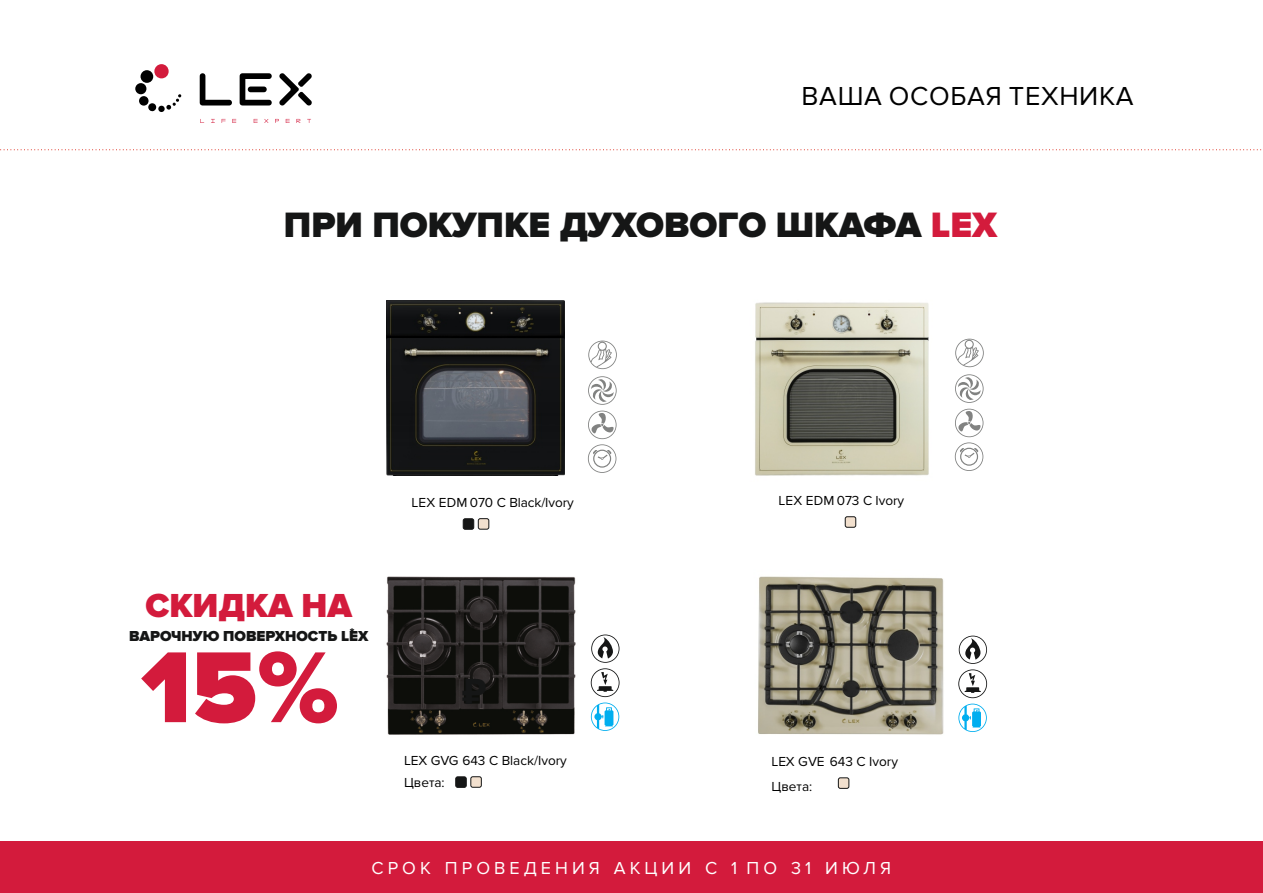
<style>
.page{position:relative;width:1263px;height:893px;background:#fff}
.page>*{position:absolute;margin:0;border:0;box-sizing:border-box;transform-origin:0 0}
.t1{font:900 104.55px "Proxima Nova";color:#d31b3c}
.t2{font:900 36.6px "Proxima Nova";color:#151616}
.t3{font:36px "PT Rouble Sans";color:#151616}
.t4{font:900 34.5px "Proxima Nova";color:#d31b3c}
.t5{font:27px "Proxima Nova";letter-spacing:.025em;color:#000}
.t6{font:18px "Proxima Nova";letter-spacing:.225em;color:#fff}
.t7{font:900 15px "Proxima Nova";color:#151616}
.t8{font:13.5px/24.6px "Proxima Nova";color:#000}
.t9{font:900 13.05px "Proxima Nova";color:#151616}
.s1{color:#d31b3c}
</style>
<div class="page">
<img style="left:387px;top:300px;width:178px;height:176px">
<svg style="left:588px;top:341px;width:29px;height:28px"></svg>
<svg style="left:588px;top:411px;width:28px;height:62px"></svg>
<svg style="left:588px;top:376px;width:29px;height:29px"></svg>
<img style="left:386px;top:576px;width:190px;height:159px">
<svg style="left:591px;top:634px;width:28px;height:97px"></svg>
<svg style="left:211px;top:119px;width:4px;height:4px"></svg>
<svg style="left:222px;top:119px;width:4px;height:4px"></svg>
<svg style="left:232px;top:119px;width:4px;height:4px"></svg>
<svg style="left:254px;top:119px;width:4px;height:4px"></svg>
<svg style="left:264px;top:119px;width:4px;height:4px"></svg>
<svg style="left:275px;top:119px;width:4px;height:4px"></svg>
<svg style="left:286px;top:119px;width:4px;height:4px"></svg>
<svg style="left:296px;top:119px;width:4px;height:4px"></svg>
<svg style="left:200px;top:73px;width:32px;height:33px"></svg>
<svg style="left:240px;top:73px;width:32px;height:33px"></svg>
<svg style="left:279px;top:73px;width:33px;height:33px"></svg>
<div style="left:140px;top:70px;width:13px;height:13px;background:#000;border-radius:50%"></div>
<div style="left:154px;top:64px;width:15px;height:14px;background:#d31b3c;border-radius:50%"></div>
<svg style="left:135px;top:83px;width:11px;height:11px"></svg>
<div style="left:139px;top:96px;width:10px;height:10px;background:#000;border-radius:50%"></div>
<svg style="left:148px;top:103px;width:8px;height:9px"></svg>
<div style="left:158px;top:106px;width:7px;height:6px;background:#000;border-radius:50%"></div>
<svg style="left:166px;top:94px;width:15px;height:16px"></svg>
<svg style="left:0;top:149px;width:1262px;height:1px"></svg>
<div style="left:455px;top:776px;width:12px;height:12px;background:#151616;border:1px solid #151616;border-radius:2px"></div>
<div style="left:470px;top:776px;width:12px;height:12px;background:#f2e0ce;border:1px solid #151616;border-radius:2px"></div>
<div style="left:463px;top:518px;width:11px;height:12px;background:#151616;border:1px solid #151616;border-radius:2px"></div>
<div style="left:478px;top:518px;width:11px;height:12px;background:#f2e0ce;border:1px solid #151616;border-radius:2px"></div>
<img style="left:758px;top:576px;width:186px;height:159px">
<img style="left:755px;top:302px;width:174px;height:174px">
<div style="left:0;top:842px;width:1263px;height:51px;background:#d31b3c"></div>
<svg style="left:958px;top:636px;width:29px;height:62px"></svg>
<svg style="left:958px;top:704px;width:29px;height:28px"></svg>
<div style="left:838px;top:777px;width:11px;height:12px;background:#f2e0ce;border:1px solid #151616;border-radius:2px"></div>
<svg style="left:955px;top:339px;width:29px;height:28px"></svg>
<svg style="left:955px;top:409px;width:28px;height:62px"></svg>
<svg style="left:955px;top:374px;width:28px;height:29px"></svg>
<div style="left:845px;top:516px;width:11px;height:12px;background:#f2e0ce;border:1px solid #151616;border-radius:2px"></div>
<h3 class="t5" style="left:802px;top:84px;width:334px">ВАША ОСОБАЯ ТЕХНИКА</h3>
<h2 class="t2" style="left:284px;top:208px;width:715px">ПРИ ПОКУПКЕ ДУХОВОГО ШКАФА <span class="s1">LEX</span></h2>
<h3 class="t4" style="left:145px;top:590px;width:208px">СКИДКА НА</h3>
<p class="t7" style="left:129px;top:629px;width:241px">ВАРОЧНУЮ ПОВЕРХНОСТЬ LEX</p>
<p class="t9" style="left:350px;top:627px;width:6px">*</p>
<h1 class="t1" style="left:141px;top:639px;width:199px">15%</h1>
<p class="t8" style="left:411px;top:491px;width:164px">LEX EDM 070 C Black/Ivory</p>
<h3 class="t3" style="left:464px;top:670px;width:23px">+</h3>
<p class="t8" style="left:404px;top:749px;width:164px">LEX GVG 643 C Black/Ivory</p>
<p class="t8" style="left:404px;top:771px;width:42px">Цвета:</p>
<p class="t8" style="left:778px;top:489px;width:127px">LEX EDM 073 C Ivory</p>
<p class="t8" style="left:772px;top:750px;width:128px">LEX GVЕ 643 C Ivory<br>Цвета:</p>
<h3 class="t6" style="left:371px;top:859px;width:521px">СРОК ПРОВЕДЕНИЯ АКЦИИ С 1 ПО 31 ИЮЛЯ</h3>
</div>
